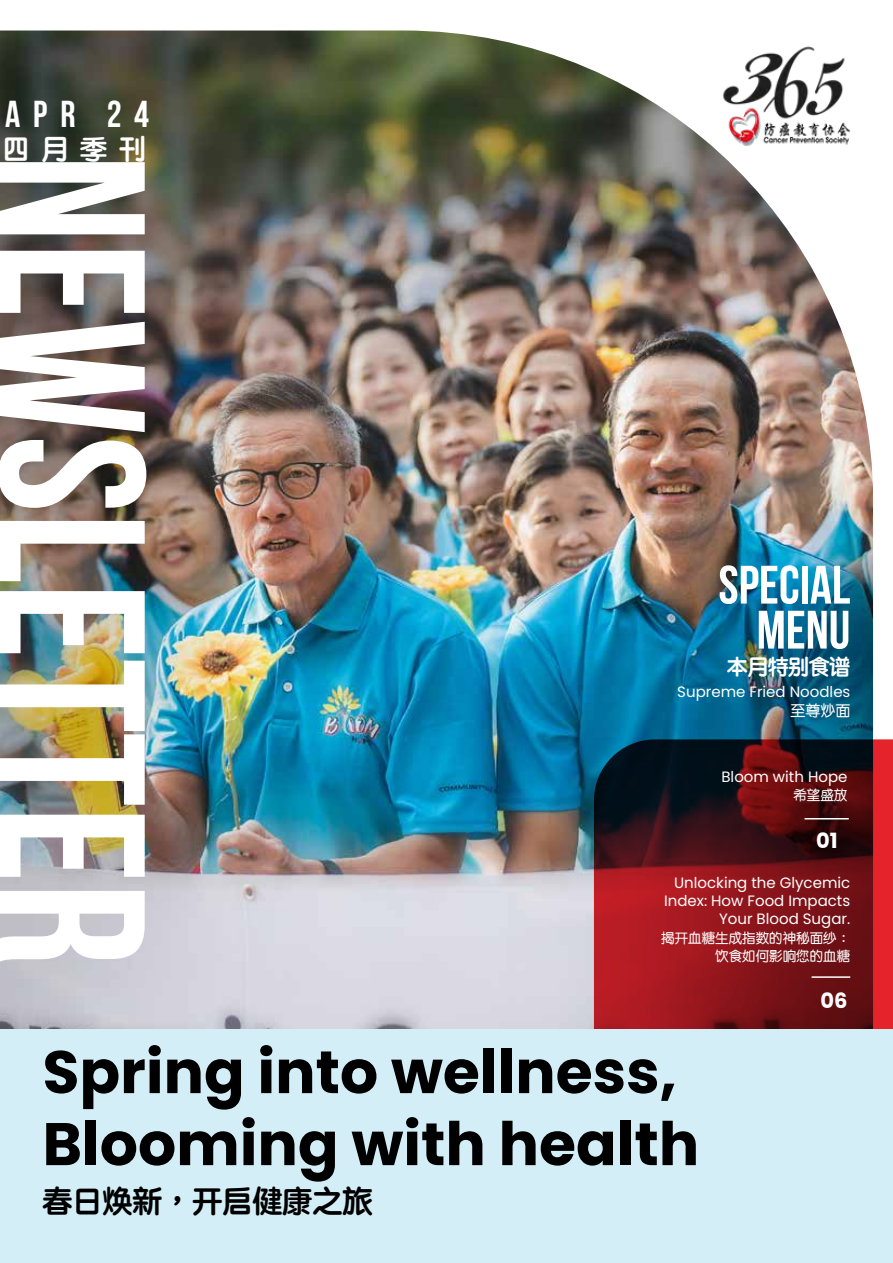
<style>
.page{position:relative;width:893px;height:1263px;background:#fff}
.page>*{position:absolute;margin:0;border:0;box-sizing:border-box;transform-origin:0 0}
.t1{font:700 207px "Bebas Neue";color:#fff}
.t2{font:700 60px/72px "Poppins";color:#000}
.t3{font:700 54px/45px "Bebas Neue";color:#fff;text-align:right}
.t4{font:700 37.5px "Bebas Neue";color:#fff}
.t5{font:30px "ST Yuanti TC Bold";color:#000}
.t6{font:27px "ST Yuanti TC Bold";color:#fff}
.t7{font:21px "ST Yuanti TC Bold";letter-spacing:-.025em;color:#fff}
.t8{font:700 21px "Poppins";color:#fff}
.t9{font:15px/18px "Poppins";color:#fff;text-align:right}
.t10{font:15px "ST Yuanti TC Regular";color:#fff}
.t11{font:13.5px/18px "ST Yuanti TC Regular";color:#fff;text-align:right}
</style>
<div class="page">
<img style="left:0;top:31px;width:873px;height:998px">
<svg style="left:594px;top:739px;width:299px;height:290px;background:#6d141b"></svg>
<img style="left:719px;top:44px;width:144px;height:105px">
<div style="left:0;top:1029px;width:893px;height:234px;background:#d3eef7"></div>
<hr style="left:804px;top:818px;width:45px;height:1px;background:#fff">
<hr style="left:812px;top:976px;width:38px;height:2px;background:#fff">
<h3 class="t4" style="left:5px;top:94px;width:145px">APR 24</h3>
<h3 class="t6" style="left:3px;top:129px;width:145px">四月季刊</h3>
<h1 class="t1" style="left:185px;top:154px;width:813px;rotate:90deg">NEWSLETTER</h1>
<h3 class="t3" style="left:718px;top:562px;width:133px">SPECIAL<br>MENU</h3>
<h3 class="t7" style="left:727px;top:651px;width:125px">本月特别食谱</h3>
<p class="t9" style="left:677px;top:682px;width:175px">Supreme Fried Noodles</p>
<p class="t10" style="left:790px;top:699px;width:61px">至尊炒面</p>
<p class="t9" style="left:721px;top:768px;width:128px">Bloom with Hope</p>
<p class="t11" style="left:793px;top:785px;width:55px">希望盛放</p>
<h3 class="t8" style="left:816px;top:829px;width:23px">01</h3>
<p class="t9" style="left:664px;top:873px;width:188px">Unlocking the Glycemic<br>Index: How Food Impacts<br>Your Blood Sugar.</p>
<p class="t11" style="left:661px;top:928px;width:190px">揭开血糖生成指数的神秘面纱：饮食如何影响您的血糖</p>
<h3 class="t8" style="left:820px;top:988px;width:29px">06</h3>
<h2 class="t2" style="left:43px;top:1036px;width:658px">Spring into wellness,<br>Blooming with health</h2>
<h3 class="t5" style="left:43px;top:1178px;width:332px">春日焕新，开启健康之旅</h3>
</div>
